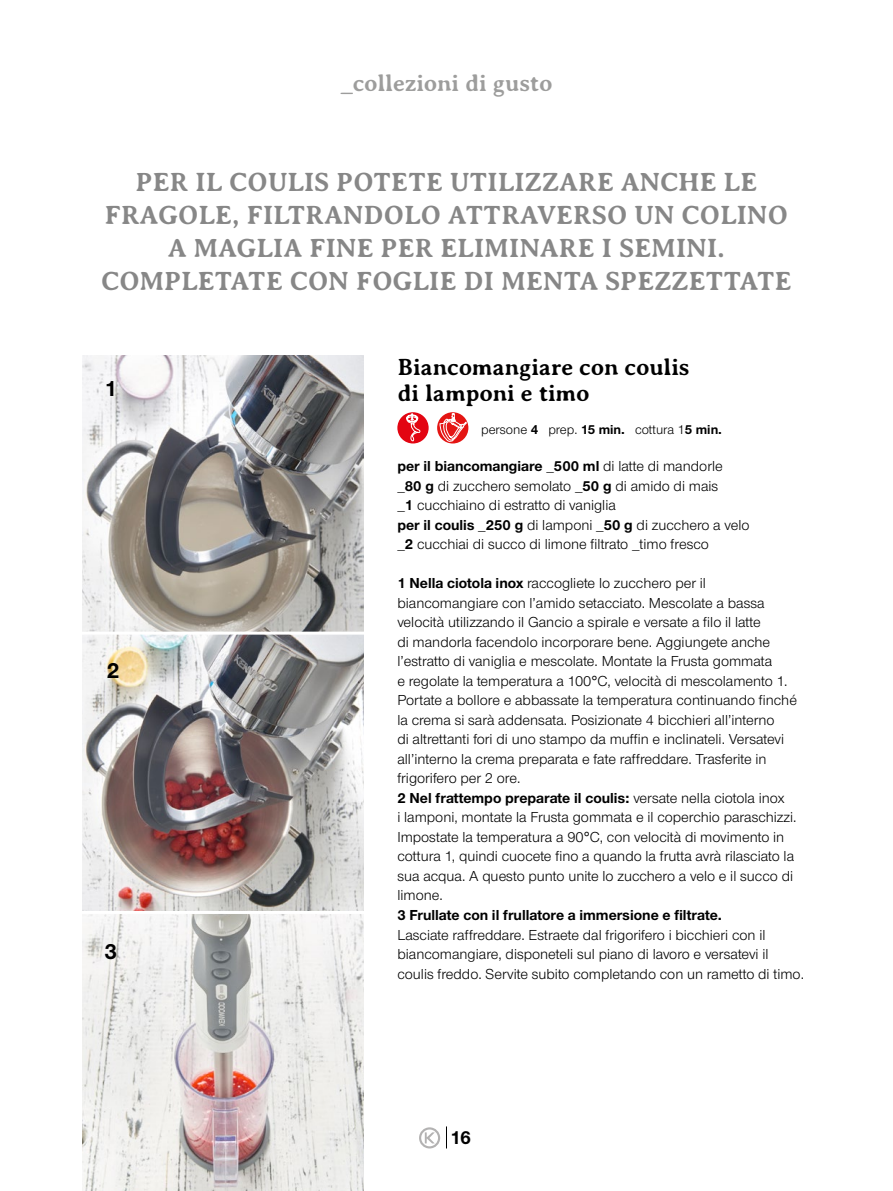
<style>
.page{position:relative;width:893px;height:1191px;background:#fff}
.page>*{position:absolute;margin:0;border:0;box-sizing:border-box;transform-origin:0 0}
.t1{font:700 27px/33px "Averia Serif";letter-spacing:-.01em;color:#878787;text-align:center}
.t2{font:700 24px/25.5px "Averia Serif";letter-spacing:-.01em;color:#000}
.t3{font:700 24px "Averia Serif";letter-spacing:-.01em;color:#9d9d9c}
.t4{font:700 22.8px "Nimbus Sans Novus T";color:#000}
.t5{font:700 19.5px "Nimbus Sans Novus T";color:#000}
.t6{font:15px/19.5px "Nimbus Sans Novus T";color:#000}
.t7{font:700 15px "Nimbus Sans Novus T";color:#000}
.t8{font:13.5px "Nimbus Sans Novus T";color:#000}
.s1{font-weight:700}
</style>
<div class="page">
<svg style="left:446px;top:1126px;width:1px;height:22px"></svg>
<div style="left:419px;top:1127px;width:21px;height:21px;border:2px solid #b3b2b2;border-radius:50%"></div>
<svg style="left:425px;top:1132px;width:10px;height:11px"></svg>
<img style="left:83px;top:355px;width:281px;height:836px">
<hr style="left:68px;top:631px;width:308px;height:3px;background:#fff">
<hr style="left:68px;top:911px;width:308px;height:3px;background:#fff">
<div style="left:397px;top:412px;width:32px;height:31px;background:#e30512;border-radius:50%"></div>
<svg style="left:406px;top:412px;width:14px;height:30px"></svg>
<svg style="left:437px;top:412px;width:31px;height:31px"></svg>
<svg style="left:439px;top:413px;width:28px;height:29px"></svg>
<h2 class="t3" style="left:341px;top:70px;width:213px">_collezioni di gusto</h2>
<h1 class="t1" style="left:101px;top:166px;width:692px">PER IL COULIS POTETE UTILIZZARE ANCHE LE FRAGOLE, FILTRANDOLO ATTRAVERSO UN COLINO A MAGLIA FINE PER ELIMINARE I SEMINI.<br>COMPLETATE CON FOGLIE DI MENTA SPEZZETTATE</h1>
<h3 class="t4" style="left:105px;top:375px;width:14px">1</h3>
<h3 class="t4" style="left:107px;top:656px;width:14px">2</h3>
<h3 class="t4" style="left:105px;top:937px;width:14px">3</h3>
<h2 class="t2" style="left:397px;top:355px;width:294px">Biancomangiare con coulis di lamponi e timo</h2>
<p class="t8" style="left:481px;top:422px;width:242px">persone <span class="s1">4</span> prep. <span class="s1">15 min.</span> cottura 1<span class="s1">5 min.</span></p>
<p class="t6" style="left:397px;top:456px;width:354px"><span class="s1">per il biancomangiare</span> _<span class="s1">500 ml</span> di latte di mandorle _<span class="s1">80 g</span> di zucchero semolato _<span class="s1">50 g</span> di amido di mais<br>_<span class="s1">1</span> cucchiaino di estratto di vaniglia<br><span class="s1">per il coulis</span> _<span class="s1">250 g</span> di lamponi _<span class="s1">50 g</span> di zucchero a velo _<span class="s1">2</span> cucchiai di succo di limone filtrato _timo fresco</p>
<p class="t6" style="left:397px;top:573px;width:401px"><span class="s1">1 Nella ciotola inox</span> raccogliete lo zucchero per il biancomangiare con l’amido setacciato. Mescolate a bassa velocità utilizzando il Gancio a spirale e versate a filo il latte<br>di mandorla facendolo incorporare bene. Aggiungete anche l’estratto di vaniglia e mescolate. Montate la Frusta gommata<br>e regolate la temperatura a 100°C, velocità di mescolamento 1.<br>Portate a bollore e abbassate la temperatura continuando finché la crema si sarà addensata. Posizionate 4 bicchieri all’interno<br>di altrettanti fori di uno stampo da muffin e inclinateli. Versatevi all’interno la crema preparata e fate raffreddare. Trasferite in frigorifero per 2 ore.<br><span class="s1">2 Nel frattempo preparate il coulis:</span> versate nella ciotola inox<br>i lamponi, montate la Frusta gommata e il coperchio paraschizzi.<br>Impostate la temperatura a 90°C, con velocità di movimento in cottura 1, quindi cuocete fino a quando la frutta avrà rilasciato la sua acqua. A questo punto unite lo zucchero a velo e il succo di limone.</p>
<p class="t7" style="left:397px;top:906px;width:326px">3 Frullate con il frullatore a immersione e filtrate.</p>
<p class="t6" style="left:397px;top:924px;width:408px">Lasciate raffreddare. Estraete dal frigorifero i bicchieri con il biancomangiare, disponeteli sul piano di lavoro e versatevi il coulis freddo. Servite subito completando con un rametto di timo.</p>
<h3 class="t5" style="left:450px;top:1126px;width:22px">16</h3>
</div>
